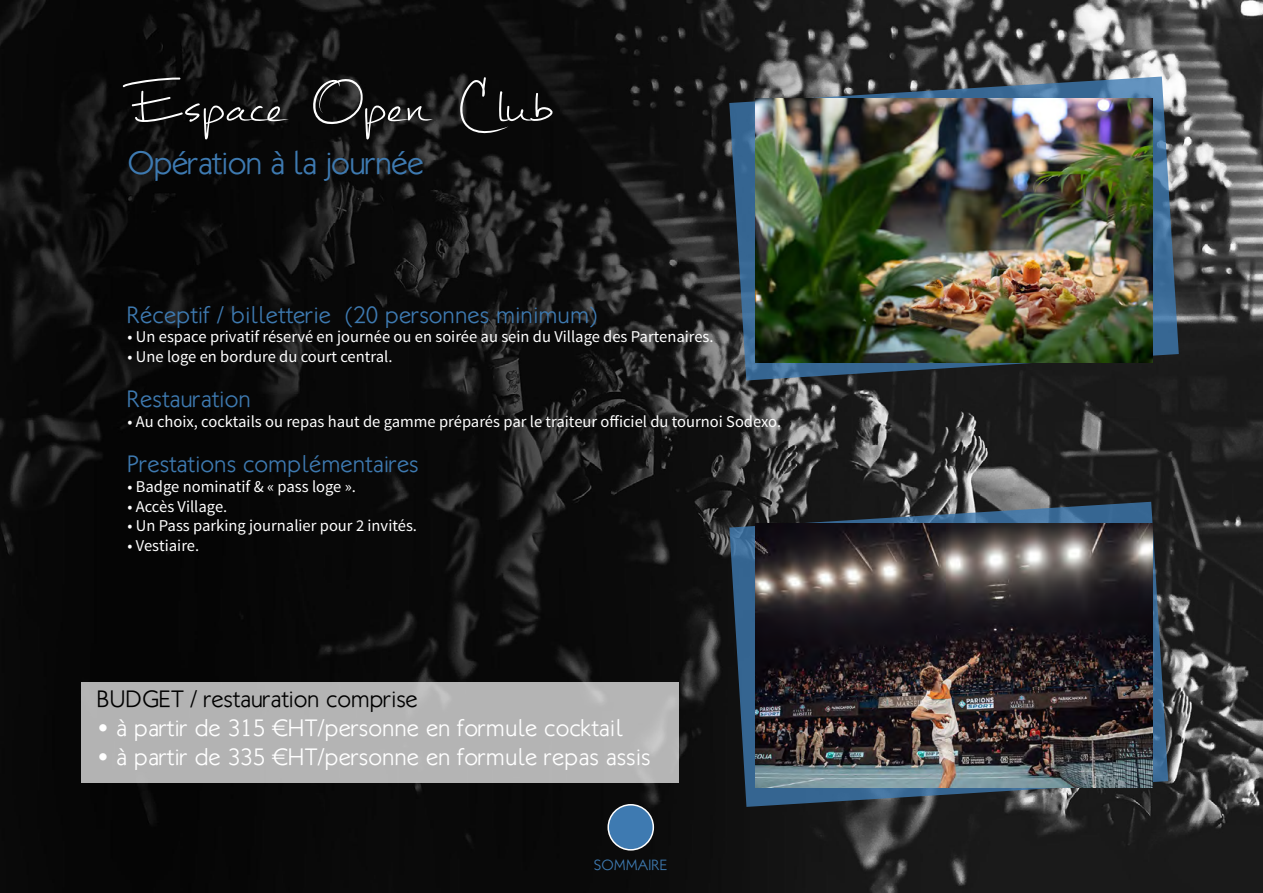
<style>
.page{position:relative;width:1263px;height:893px;background:#fff}
.page>*{position:absolute;margin:0;border:0;box-sizing:border-box;transform-origin:0 0}
.t1{font:93.6px "Mathilde";color:#fff}
.t2{font:300 33px "Klill";letter-spacing:-.03em;color:#3e7ab1}
.t3{font:300 24px "Klill";color:#fff}
.t4{font:300 24px "Klill";color:#3e7ab1}
.t5{font:300 24px "Klill";letter-spacing:-.01em;color:#000}
.t6{font:16.5px "Source Sans Pro";color:#fff}
.t7{font:300 15px "Klill";color:#3e7ab1}
</style>
<div class="page">
<img style="left:0;top:0;width:1263px;height:893px">
<div style="left:81px;top:682px;width:597px;height:101px;background:#b4b4b4"></div>
<svg style="left:729px;top:77px;width:450px;height:303px;background:#3e566b"></svg>
<svg style="left:729px;top:502px;width:439px;height:305px;background:#31485c"></svg>
<img style="left:755px;top:98px;width:397px;height:264px">
<img style="left:755px;top:523px;width:397px;height:265px">
<div style="left:608px;top:805px;width:45px;height:45px;background:#3e7ab1;border-radius:50%"></div>
<div style="left:607px;top:804px;width:47px;height:47px;border:2px solid #fff;border-radius:50%"></div>
<h1 class="t1" style="left:128px;top:34px;width:427px">Espace Open Club</h1>
<h2 class="t2" style="left:128px;top:144px;width:298px">Opération à la journée</h2>
<h3 class="t4" style="left:128px;top:301px;width:472px">Réceptif / billetterie (20 personnes minimum)</h3>
<p class="t6" style="left:128px;top:327px;width:588px">• Un espace privatif réservé en journée ou en soirée au sein du Village des Partenaires.</p>
<p class="t6" style="left:128px;top:346px;width:266px">• Une loge en bordure du court central.</p>
<h3 class="t4" style="left:128px;top:385px;width:125px">Restauration</h3>
<p class="t6" style="left:128px;top:411px;width:655px">• Au choix, cocktails ou repas haut de gamme préparés par le traiteur officiel du tournoi Sodexo.</p>
<h3 class="t4" style="left:128px;top:450px;width:293px">Prestations complémentaires</h3>
<p class="t6" style="left:128px;top:476px;width:230px">• Badge nominatif &amp; « pass loge ».</p>
<p class="t6" style="left:128px;top:496px;width:101px">• Accès Village.</p>
<p class="t6" style="left:128px;top:516px;width:291px">• Un Pass parking journalier pour 2 invités.</p>
<p class="t6" style="left:128px;top:535px;width:73px">• Vestiaire.</p>
<h3 class="t5" style="left:97px;top:685px;width:322px">BUDGET / restauration comprise</h3>
<h3 class="t3" style="left:97px;top:714px;width:528px">• à partir de 315 €HT/personne en formule cocktail</h3>
<h3 class="t3" style="left:97px;top:743px;width:555px">• à partir de 335 €HT/personne en formule repas assis</h3>
<p class="t7" style="left:594px;top:856px;width:75px">SOMMAIRE</p>
</div>
